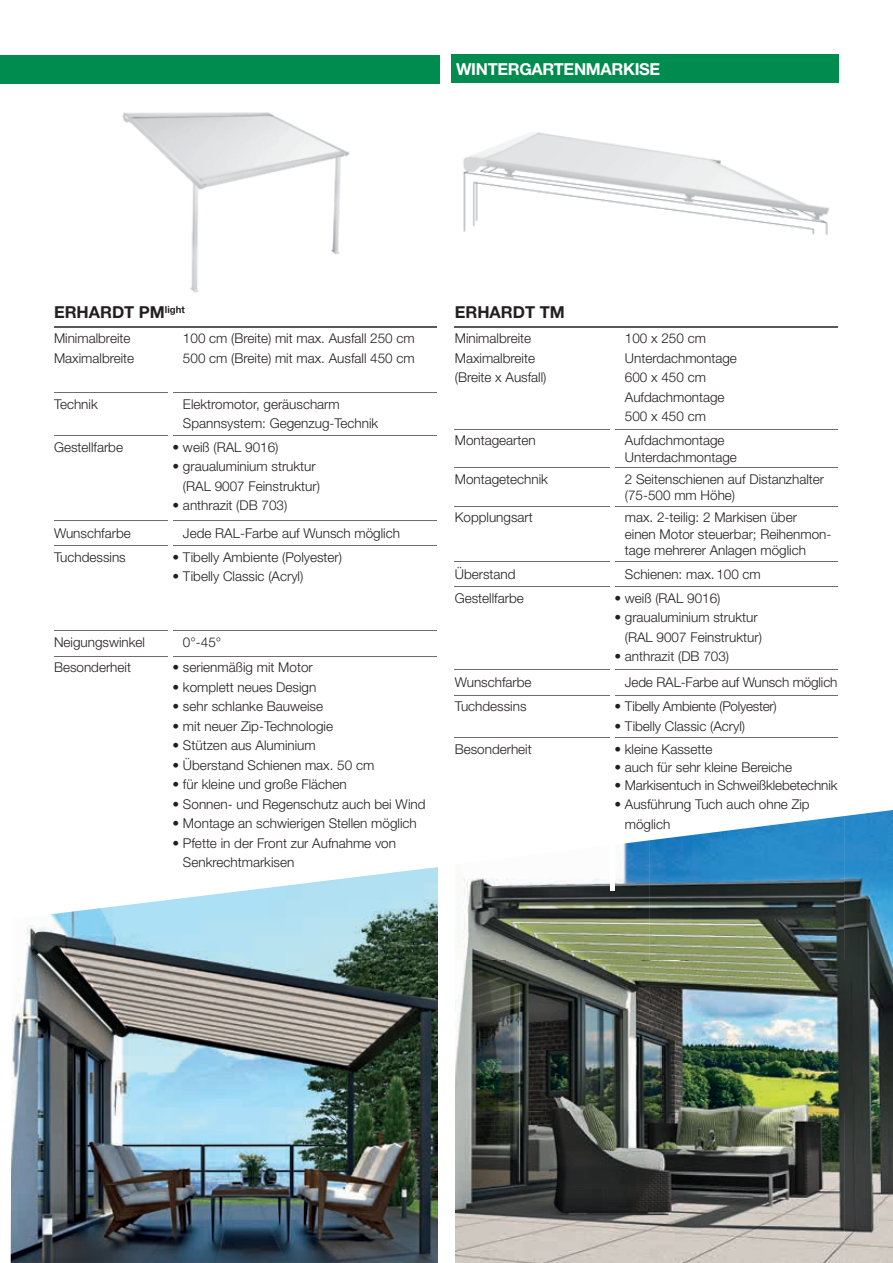
<style>
.page{position:relative;width:893px;height:1263px;background:#fff}
.page>*{position:absolute;margin:0;border:0;box-sizing:border-box;transform-origin:0 0}
.t1{font:700 16.5px "Helvetica Neue LT Pro";color:#231f20}
.t2{font:700 16.5px "Helvetica Neue LT Pro";letter-spacing:-.02em;color:#fff}
.t3{font:300 13.5px/19.5px "Helvetica Neue LT Pro";color:#231f20}
.t4{font:300 13.5px "Helvetica Neue LT Pro";letter-spacing:-.02em;color:#231f20}
</style>
<div class="page">
<div style="left:0;top:55px;width:439px;height:29px;background:#008c4e"></div>
<img style="left:122px;top:112px;width:228px;height:181px">
<img style="left:463px;top:132px;width:366px;height:102px">
<img style="left:455px;top:840px;width:194px;height:423px">
<img style="left:649px;top:816px;width:195px;height:447px">
<img style="left:844px;top:810px;width:49px;height:453px">
<svg style="left:832px;top:1205px;width:6px;height:9px"></svg>
<img style="left:11px;top:867px;width:427px;height:396px">
<div style="left:452px;top:54px;width:387px;height:28px;background:#008c4e"></div>
<hr style="left:455px;top:429px;width:155px;height:1px;background:#6c6d70">
<hr style="left:614px;top:429px;width:223px;height:1px;background:#6c6d70">
<hr style="left:455px;top:467px;width:155px;height:1px;background:#6c6d70">
<hr style="left:614px;top:467px;width:223px;height:1px;background:#6c6d70">
<hr style="left:455px;top:506px;width:155px;height:1px;background:#6c6d70">
<hr style="left:614px;top:506px;width:223px;height:1px;background:#6c6d70">
<hr style="left:455px;top:561px;width:155px;height:1px;background:#6c6d70">
<hr style="left:614px;top:561px;width:223px;height:1px;background:#6c6d70">
<hr style="left:455px;top:587px;width:155px;height:1px;background:#6c6d70">
<hr style="left:614px;top:587px;width:223px;height:1px;background:#6c6d70">
<hr style="left:455px;top:669px;width:155px;height:1px;background:#6c6d70">
<hr style="left:614px;top:669px;width:223px;height:1px;background:#6c6d70">
<hr style="left:455px;top:695px;width:155px;height:1px;background:#6c6d70">
<hr style="left:614px;top:695px;width:223px;height:1px;background:#6c6d70">
<hr style="left:455px;top:737px;width:155px;height:1px;background:#6c6d70">
<hr style="left:614px;top:737px;width:223px;height:1px;background:#6c6d70">
<hr style="left:610px;top:738px;width:4px;height:153px;background:#fff">
<hr style="left:455px;top:327px;width:157px;height:1px;background:#57585a">
<hr style="left:612px;top:327px;width:225px;height:1px;background:#57585a">
<hr style="left:54px;top:392px;width:114px;height:1px;background:#6c6d70">
<hr style="left:172px;top:392px;width:265px;height:1px;background:#6c6d70">
<hr style="left:54px;top:436px;width:114px;height:1px;background:#6c6d70">
<hr style="left:172px;top:436px;width:265px;height:1px;background:#6c6d70">
<hr style="left:54px;top:520px;width:114px;height:1px;background:#6c6d70">
<hr style="left:172px;top:520px;width:265px;height:1px;background:#6c6d70">
<hr style="left:54px;top:545px;width:114px;height:1px;background:#6c6d70">
<hr style="left:172px;top:545px;width:265px;height:1px;background:#6c6d70">
<hr style="left:54px;top:630px;width:114px;height:1px;background:#6c6d70">
<hr style="left:172px;top:630px;width:265px;height:1px;background:#6c6d70">
<hr style="left:54px;top:656px;width:114px;height:1px;background:#6c6d70">
<hr style="left:172px;top:656px;width:265px;height:1px;background:#6c6d70">
<hr style="left:168px;top:656px;width:4px;height:221px;background:#fff">
<hr style="left:54px;top:327px;width:116px;height:1px;background:#57585a">
<hr style="left:170px;top:327px;width:267px;height:1px;background:#57585a">
<p class="t2" style="left:456px;top:59px;width:206px">WINTERGARTENMARKISE</p>
<p class="t1" style="left:54px;top:302px;width:132px">ERHARDT PM<sup>light</sup></p>
<p class="t3" style="left:54px;top:329px;width:82px">Minimalbreite<br>Maximalbreite</p>
<p class="t3" style="left:183px;top:329px;width:233px">100 cm (Breite) mit max. Ausfall 250 cm<br>500 cm (Breite) mit max. Ausfall 450 cm</p>
<p class="t3" style="left:54px;top:394px;width:45px">Technik</p>
<p class="t3" style="left:183px;top:394px;width:197px">Elektromotor, geräuscharm<br>Spannsystem: Gegenzug-Technik</p>
<p class="t3" style="left:54px;top:437px;width:71px">Gestellfarbe</p>
<p class="t3" style="left:172px;top:437px;width:108px">• weiß (RAL 9016)</p>
<p class="t3" style="left:183px;top:456px;width:139px;text-indent:-11px">• graualuminium struktur (RAL 9007 Feinstruktur)</p>
<p class="t3" style="left:172px;top:495px;width:116px">• anthrazit (DB 703)</p>
<p class="t3" style="left:54px;top:523px;width:78px">Wunschfarbe</p>
<p class="t3" style="left:183px;top:523px;width:219px">Jede RAL-Farbe auf Wunsch möglich</p>
<p class="t3" style="left:54px;top:547px;width:73px">Tuchdessins</p>
<p class="t3" style="left:172px;top:547px;width:171px">• Tibelly Ambiente (Polyester)</p>
<p class="t3" style="left:172px;top:566px;width:132px">• Tibelly Classic (Acryl)</p>
<p class="t3" style="left:54px;top:632px;width:93px">Neigungswinkel</p>
<p class="t3" style="left:183px;top:632px;width:40px">0°-45°</p>
<p class="t3" style="left:54px;top:657px;width:79px">Besonderheit</p>
<p class="t3" style="left:172px;top:657px;width:142px">• serienmäßig mit Motor</p>
<p class="t3" style="left:172px;top:677px;width:145px">• komplett neues Design</p>
<p class="t3" style="left:172px;top:696px;width:152px">• sehr schlanke Bauweise</p>
<p class="t3" style="left:172px;top:716px;width:162px">• mit neuer Zip-Technologie</p>
<p class="t3" style="left:172px;top:735px;width:145px">• Stützen aus Aluminium</p>
<p class="t3" style="left:172px;top:755px;width:203px">• Überstand Schienen max. 50 cm</p>
<p class="t3" style="left:172px;top:774px;width:176px">• für kleine und große Flächen</p>
<p class="t3" style="left:172px;top:794px;width:255px">• Sonnen- und Regenschutz auch bei Wind</p>
<p class="t3" style="left:172px;top:813px;width:246px">• Montage an schwierigen Stellen möglich</p>
<p class="t3" style="left:183px;top:833px;width:215px;text-indent:-11px">• Pfette in der Front zur Aufnahme von<br>Senkrechtmarkisen</p>
<p class="t1" style="left:455px;top:302px;width:111px">ERHARDT TM</p>
<p class="t3" style="left:455px;top:329px;width:93px">Minimalbreite<br>Maximalbreite (Breite x Ausfall)</p>
<p class="t3" style="left:625px;top:329px;width:114px">100 x 250 cm<br>Unterdachmontage<br>600 x 450 cm<br>Aufdachmontage<br>500 x 450 cm</p>
<p class="t3" style="left:455px;top:431px;width:83px">Montagearten</p>
<p class="t3" style="left:625px;top:432px;width:114px;line-height:16.5px">Aufdachmontage<br>Unterdachmontage</p>
<p class="t3" style="left:455px;top:469px;width:95px">Montagetechnik</p>
<p class="t3" style="left:625px;top:470px;width:201px;line-height:16.5px">2 Seitenschienen auf Distanzhalter (75-500 mm Höhe)</p>
<p class="t3" style="left:455px;top:507px;width:80px">Kopplungsart</p>
<p class="t3" style="left:625px;top:509px;width:208px;line-height:16.5px">max. 2-teilig: 2 Markisen über<br>einen Motor steuerbar; Reihenmon&shy;tage mehrerer Anlagen möglich</p>
<p class="t3" style="left:455px;top:564px;width:62px">Überstand</p>
<p class="t3" style="left:625px;top:564px;width:137px">Schienen: max. 100 cm</p>
<p class="t3" style="left:455px;top:588px;width:71px">Gestellfarbe</p>
<p class="t3" style="left:614px;top:588px;width:108px">• weiß (RAL 9016)</p>
<p class="t3" style="left:625px;top:607px;width:139px;text-indent:-11px">• graualuminium struktur (RAL 9007 Feinstruktur)</p>
<p class="t3" style="left:614px;top:646px;width:116px">• anthrazit (DB 703)</p>
<p class="t3" style="left:455px;top:672px;width:78px">Wunschfarbe</p>
<p class="t3" style="left:625px;top:672px;width:214px">Jede RAL-Farbe auf Wunsch möglich</p>
<p class="t3" style="left:455px;top:696px;width:73px">Tuchdessins</p>
<p class="t4" style="left:614px;top:698px;width:164px">• Tibelly Ambiente (Polyester)</p>
<p class="t3" style="left:614px;top:716px;width:132px">• Tibelly Classic (Acryl)</p>
<p class="t3" style="left:455px;top:739px;width:79px">Besonderheit</p>
<p class="t3" style="left:614px;top:739px;width:100px">• kleine Kassette</p>
<p class="t3" style="left:614px;top:757px;width:179px">• auch für sehr kleine Bereiche</p>
<p class="t3" style="left:614px;top:775px;width:225px">• Markisentuch in Schweißklebetechnik</p>
<p class="t3" style="left:625px;top:794px;width:186px;text-indent:-11px">• Ausführung Tuch auch ohne Zip möglich</p>
</div>
